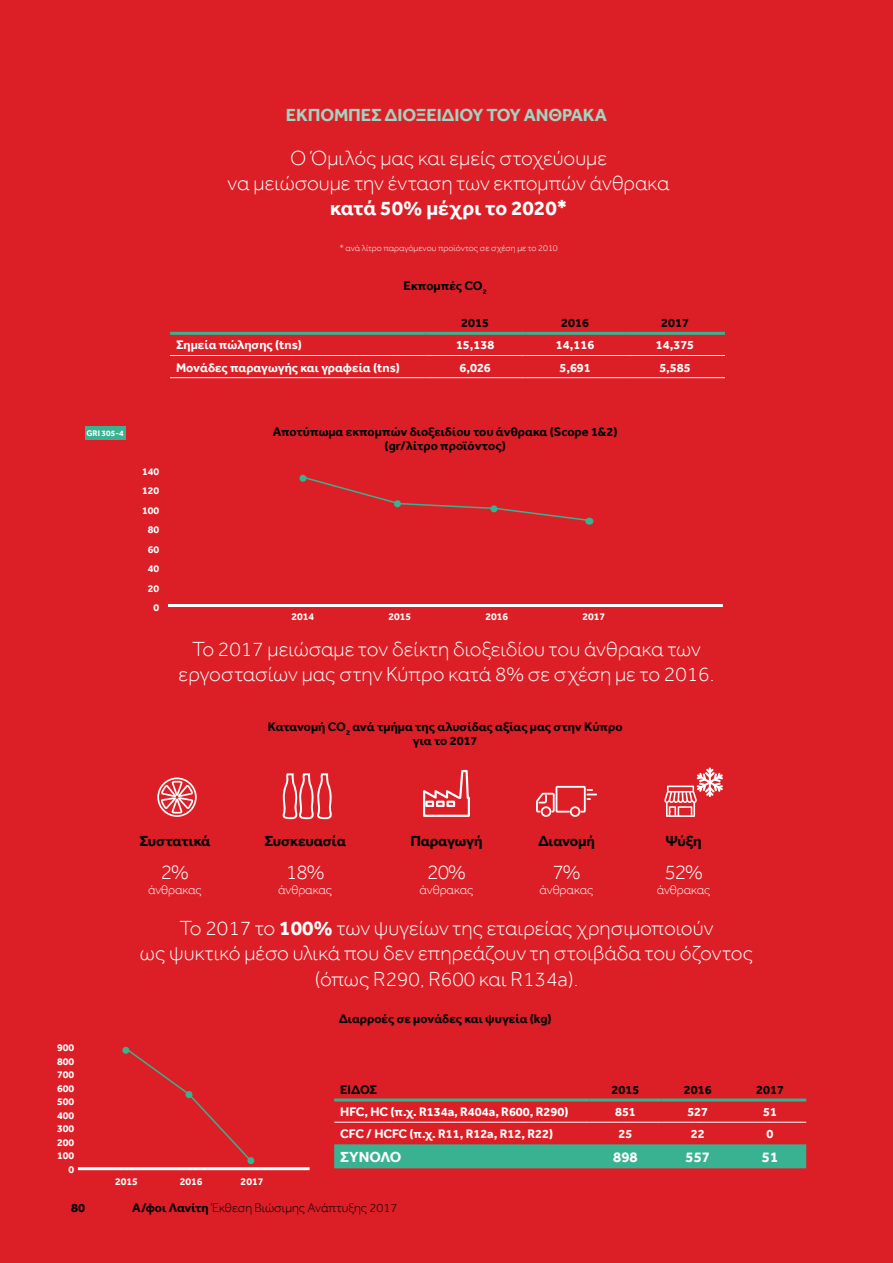
<style>
.page{position:relative;width:893px;height:1263px;background:#dc1f26}
.page>*{position:absolute;margin:0;border:0;box-sizing:border-box;transform-origin:0 0}
.t1{font:300 21px/25.2px "Effra";color:#fff;text-align:center}
.t2{font:700 21px "Effra";color:#fff}
.t3{font:700 18px "Effra";letter-spacing:-.01em;color:#a3d3c1}
.t4{font:700 15px "Effra";letter-spacing:-.02em;color:#000}
.t5{font:700 15px "Effra";color:#fff}
.t6{font:700 12.75px/13.8px "Effra";color:#000;text-align:center}
.t7{font:700 12.75px "Effra";color:#fff}
.t8{font:300 12.75px "Effra";letter-spacing:-.015em;color:#fff}
.t9{font:300 12.75px "Effra";color:#000}
.t10{font:700 10.5px/13.5px "Effra";color:#fff;text-align:right}
.t11{font:300 9px "Effra";color:#fff}
.t12{font:700 8.4px "Effra";color:#fff}
.s1{font-weight:700}
</style>
<div class="page">
<hr style="left:170px;top:355px;width:255px;height:1px;background:#fff">
<hr style="left:425px;top:355px;width:100px;height:1px;background:#fff">
<hr style="left:525px;top:355px;width:100px;height:1px;background:#fff">
<hr style="left:625px;top:355px;width:100px;height:1px;background:#fff">
<hr style="left:170px;top:377px;width:255px;height:1px;background:#fff">
<hr style="left:425px;top:377px;width:100px;height:1px;background:#fff">
<hr style="left:525px;top:377px;width:100px;height:1px;background:#fff">
<hr style="left:625px;top:377px;width:100px;height:1px;background:#fff">
<hr style="left:170px;top:332px;width:255px;height:3px;background:#39b291">
<hr style="left:425px;top:332px;width:100px;height:3px;background:#39b291">
<hr style="left:525px;top:332px;width:100px;height:3px;background:#39b291">
<hr style="left:625px;top:332px;width:100px;height:3px;background:#39b291">
<svg style="left:282px;top:773px;width:50px;height:47px"></svg>
<svg style="left:157px;top:777px;width:40px;height:40px"></svg>
<svg style="left:536px;top:786px;width:61px;height:31px"></svg>
<svg style="left:423px;top:769px;width:47px;height:48px"></svg>
<hr style="left:709px;top:767px;width:2px;height:30px;background:#fff">
<svg style="left:664px;top:769px;width:59px;height:48px"></svg>
<div style="left:85px;top:426px;width:40px;height:14px;background:#39b291"></div>
<hr style="left:168px;top:604px;width:555px;height:3px;background:#fff">
<svg style="left:304px;top:475px;width:288px;height:46px"></svg>
<div style="left:299px;top:475px;width:7px;height:7px;background:#39b291;border-radius:50%"></div>
<div style="left:394px;top:500px;width:7px;height:7px;background:#39b291;border-radius:50%"></div>
<div style="left:490px;top:505px;width:7px;height:7px;background:#39b291;border-radius:50%"></div>
<div style="left:585px;top:518px;width:8px;height:7px;background:#39b291;border-radius:50%"></div>
<div style="left:334px;top:1144px;width:472px;height:24px;background:#39b291"></div>
<hr style="left:334px;top:1122px;width:255px;height:1px;background:#fff">
<hr style="left:589px;top:1122px;width:73px;height:1px;background:#fff">
<hr style="left:662px;top:1122px;width:72px;height:1px;background:#fff">
<hr style="left:734px;top:1122px;width:72px;height:1px;background:#fff">
<hr style="left:334px;top:1098px;width:255px;height:3px;background:#39b291">
<hr style="left:589px;top:1098px;width:73px;height:3px;background:#39b291">
<hr style="left:662px;top:1098px;width:72px;height:3px;background:#39b291">
<hr style="left:734px;top:1098px;width:72px;height:3px;background:#39b291">
<hr style="left:78px;top:1167px;width:232px;height:3px;background:#fff">
<svg style="left:125px;top:1046px;width:128px;height:117px"></svg>
<div style="left:122px;top:1047px;width:7px;height:7px;background:#39b291;border-radius:50%"></div>
<div style="left:185px;top:1091px;width:8px;height:7px;background:#39b291;border-radius:50%"></div>
<div style="left:247px;top:1157px;width:7px;height:7px;background:#39b291;border-radius:50%"></div>
<p class="t3" style="left:286px;top:104px;width:322px">Εκπομπές διοξειδίου του άνθρακα</p>
<p class="t1" style="left:228px;top:145px;width:444px">Ο Όμιλός μας και εμείς στοχεύουμε<br>να μειώσουμε την ένταση των εκπομπών άνθρακα</p>
<p class="t2" style="left:330px;top:195px;width:239px">κατά 50% μέχρι το 2020*</p>
<p class="t11" style="left:339px;top:243px;width:220px">* ανά λίτρο παραγόμενου προϊόντος σε σχέση με το 2010</p>
<p class="t6" style="left:404px;top:279px;width:85px">Εκπομπές CO<sub>2</sub></p>
<p class="t6" style="left:461px;top:316px;width:29px">2015</p>
<p class="t6" style="left:561px;top:316px;width:29px">2016</p>
<p class="t6" style="left:661px;top:316px;width:29px">2017</p>
<p class="t7" style="left:176px;top:337px;width:127px">Σημεία πώλησης (tns)</p>
<p class="t7" style="left:456px;top:337px;width:40px">15,138</p>
<p class="t7" style="left:556px;top:337px;width:40px">14,116</p>
<p class="t7" style="left:656px;top:337px;width:40px">14,375</p>
<p class="t7" style="left:176px;top:360px;width:225px">Μονάδες παραγωγής και γραφεία (tns)</p>
<p class="t7" style="left:459px;top:360px;width:33px">6,026</p>
<p class="t7" style="left:559px;top:360px;width:33px">5,691</p>
<p class="t7" style="left:659px;top:360px;width:33px">5,585</p>
<p class="t12" style="left:87px;top:428px;width:39px">GRI 305-4</p>
<p class="t6" style="left:273px;top:425px;width:346px">Αποτύπωμα εκπομπών διοξειδίου του άνθρακα (Scope 1&amp;2) (gr/λίτρο προϊόντος)</p>
<p class="t10" style="left:142px;top:461px;width:19px;line-height:19.5px">140<br>120<br>100<br>80<br>60<br>40<br>20<br>0</p>
<p class="t10" style="left:291px;top:610px;width:24px">2014</p>
<p class="t10" style="left:388px;top:610px;width:24px">2015</p>
<p class="t10" style="left:485px;top:610px;width:24px">2016</p>
<p class="t10" style="left:582px;top:610px;width:24px">2017</p>
<p class="t1" style="left:179px;top:636px;width:537px">Το 2017 μειώσαμε τον δείκτη διοξειδίου του άνθρακα των εργοστασίων μας στην Κύπρο κατά 8% σε σχέση με το 2016.</p>
<p class="t6" style="left:268px;top:720px;width:356px">Κατανομή CO<sub>2</sub> ανά τμήμα της αλυσίδας αξίας μας στην Κύπρο για το 2017</p>
<p class="t4" style="left:139px;top:832px;width:73px">Συστατικά</p>
<p class="t1" style="left:161px;top:859px;width:30px">2%</p>
<p class="t8" style="left:148px;top:883px;width:55px">άνθρακας</p>
<p class="t4" style="left:665px;top:832px;width:38px">Ψύξη</p>
<p class="t1" style="left:664px;top:859px;width:40px">52%</p>
<p class="t8" style="left:657px;top:883px;width:55px">άνθρακας</p>
<p class="t1" style="left:140px;top:915px;width:614px">Το 2017 το <span class="s1">100%</span> των ψυγείων της εταιρείας χρησιμοποιούν<br>ως ψυκτικό μέσο υλικά που δεν επηρεάζουν τη στοιβάδα του όζοντος (όπως R290, R600 και R134a).</p>
<p class="t4" style="left:264px;top:832px;width:83px">Συσκευασία</p>
<p class="t1" style="left:286px;top:859px;width:40px">18%</p>
<p class="t8" style="left:278px;top:883px;width:55px">άνθρακας</p>
<p class="t4" style="left:410px;top:832px;width:74px">Παραγωγή</p>
<p class="t1" style="left:427px;top:859px;width:40px">20%</p>
<p class="t8" style="left:420px;top:883px;width:55px">άνθρακας</p>
<p class="t4" style="left:538px;top:832px;width:58px">Διανομή</p>
<p class="t1" style="left:552px;top:859px;width:30px">7%</p>
<p class="t8" style="left:540px;top:883px;width:55px">άνθρακας</p>
<p class="t10" style="left:57px;top:1041px;width:19px">900<br>800<br>700<br>600<br>500<br>400<br>300<br>200<br>100<br>0</p>
<p class="t10" style="left:115px;top:1174px;width:24px">2015</p>
<p class="t10" style="left:180px;top:1174px;width:24px">2016</p>
<p class="t10" style="left:241px;top:1174px;width:24px">2017</p>
<p class="t6" style="left:339px;top:1011px;width:214px">Διαρροές σε μονάδες και ψυγεία (kg)</p>
<p class="t6" style="left:340px;top:1082px;width:37px">ΕΙ ΔΟΣ</p>
<p class="t6" style="left:612px;top:1082px;width:29px">2015</p>
<p class="t6" style="left:684px;top:1082px;width:29px">2016</p>
<p class="t6" style="left:756px;top:1082px;width:29px">2017</p>
<p class="t7" style="left:340px;top:1104px;width:230px">HFC, HC (π.χ. R134a, R404a, R600, R290)</p>
<p class="t7" style="left:615px;top:1104px;width:22px">851</p>
<p class="t7" style="left:687px;top:1104px;width:22px">527</p>
<p class="t7" style="left:763px;top:1104px;width:15px">51</p>
<p class="t7" style="left:340px;top:1126px;width:214px">CFC / HCFC (π.χ. R11, R12a, R12, R22)</p>
<p class="t7" style="left:618px;top:1126px;width:15px">25</p>
<p class="t7" style="left:691px;top:1126px;width:15px">22</p>
<p class="t7" style="left:767px;top:1126px;width:8px">0</p>
<p class="t5" style="left:340px;top:1148px;width:11px">ΣΥΝ</p>
<p class="t5" style="left:369px;top:1148px;width:34px">ΟΛΟ</p>
<p class="t5" style="left:613px;top:1148px;width:26px">898</p>
<p class="t5" style="left:685px;top:1148px;width:26px">557</p>
<p class="t5" style="left:762px;top:1148px;width:18px">51</p>
<p class="t6" style="left:71px;top:1201px;width:15px">80</p>
<p class="t9" style="left:132px;top:1201px;width:267px"><span class="s1">Α/φοι Λανίτη</span> Έκθεση Βιώσιμης Ανάπτυξης 2017</p>
</div>
